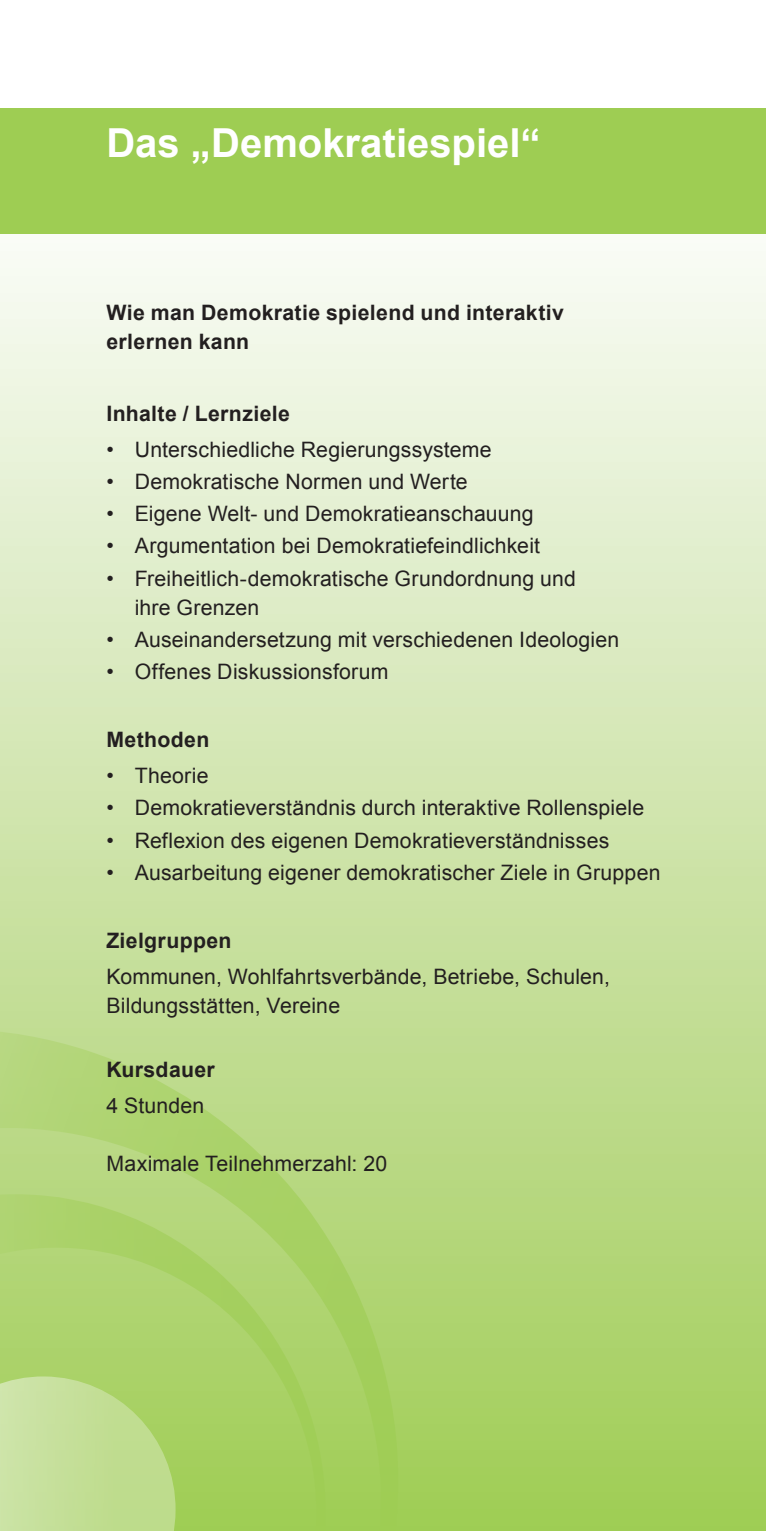
<style>
.page{position:relative;width:766px;height:1531px;background:#fff}
.page>*{position:absolute;margin:0;border:0;box-sizing:border-box;transform-origin:0 0}
.t1{font:700 40px "Arial";color:#fff}
.t2{font:21.25px/28.8px "Arial";letter-spacing:.01em;color:#231f20}
.t3{font:700 21.25px/28.8px "Arial";letter-spacing:.015em;color:#231f20}
</style>
<div class="page">
<div style="left:0;top:0;width:765px;height:1531px;background:linear-gradient(to bottom,#fff,#a0cc57)"></div>
<div style="left:0;top:108px;width:765px;height:126px;background:#9ecd53"></div>
<svg style="left:0;top:1028px;width:399px;height:503px;background:#b1d576"></svg>
<h1 class="t1" style="left:106px;top:116px;width:435px">Das „Demokratiespiel“</h1>
<p class="t3" style="left:106px;top:299px;width:459px">Wie man Demokratie spielend und interaktiv erlernen kann</p>
<p class="t3" style="left:106px;top:400px;width:185px">Inhalte / Lernziele</p>
<p class="t2" style="left:106px;top:435px;width:386px">• Unterschiedliche Regierungssysteme</p>
<p class="t2" style="left:106px;top:467px;width:363px">• Demokratische Normen und Werte</p>
<p class="t2" style="left:106px;top:499px;width:428px">• Eigene Welt- und Demokratieanschauung</p>
<p class="t2" style="left:106px;top:532px;width:435px">• Argumentation bei Demokratiefeindlichkeit</p>
<p class="t2" style="left:135px;top:564px;width:442px;text-indent:-28px">• Freiheitlich-demokratische Grundordnung und ihre Grenzen</p>
<p class="t2" style="left:106px;top:625px;width:514px">• Auseinandersetzung mit verschiedenen Ideologien</p>
<p class="t2" style="left:106px;top:657px;width:283px">• Offenes Diskussionsforum</p>
<p class="t3" style="left:106px;top:726px;width:104px">Methoden</p>
<p class="t2" style="left:106px;top:761px;width:104px">• Theorie</p>
<p class="t2" style="left:106px;top:794px;width:539px">• Demokratieverständnis durch interaktive Rollenspiele</p>
<p class="t2" style="left:106px;top:826px;width:504px">• Reflexion des eigenen Demokratieverständnisses</p>
<p class="t2" style="left:106px;top:858px;width:555px">• Ausarbeitung eigener demokratischer Ziele in Gruppen</p>
<p class="t3" style="left:106px;top:927px;width:127px">Zielgruppen</p>
<p class="t2" style="left:106px;top:962px;width:505px">Kommunen, Wohlfahrtsverbände, Betriebe, Schulen,<br>Bildungsstätten, Vereine</p>
<p class="t3" style="left:106px;top:1056px;width:110px">Kursdauer</p>
<p class="t2" style="left:106px;top:1091px;width:99px">4 Stunden</p>
<p class="t2" style="left:106px;top:1149px;width:282px">Maximale Teilnehmerzahl: 20</p>
</div>
